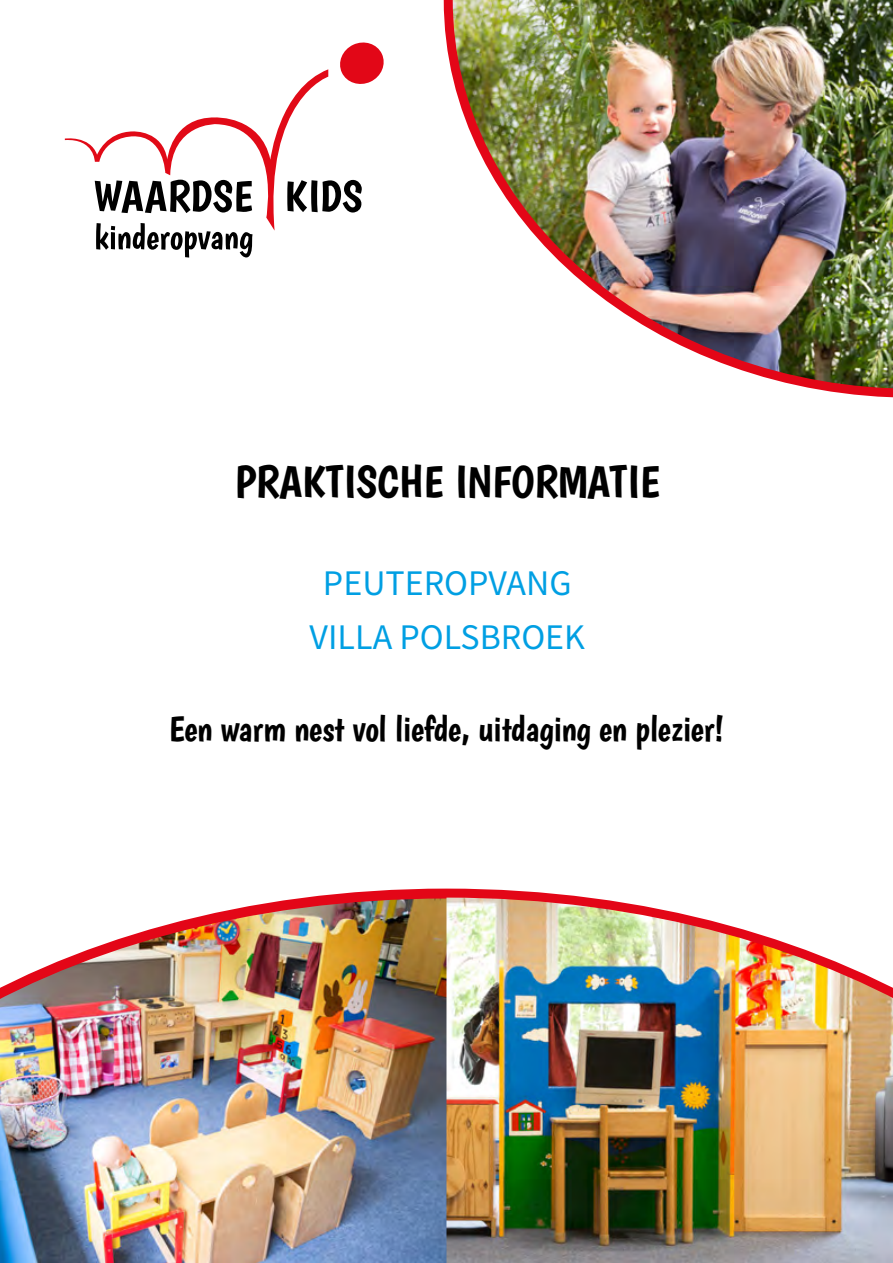
<style>
.page{position:relative;width:893px;height:1263px;background:#fff}
.page>*{position:absolute;margin:0;border:0;box-sizing:border-box;transform-origin:0 0}
.t1{font:45px "Boogaloo";color:#000}
.t2{font:36px "Boogaloo";letter-spacing:-.01em;color:#000}
.t3{font:36px/54px "Source Sans Pro";color:#009fe3;text-align:center}
</style>
<div class="page">
<svg style="left:65px;top:43px;width:319px;height:215px"></svg>
<img style="left:444px;top:0;width:449px;height:398px">
<img style="left:0;top:888px;width:893px;height:375px">
<p class="t1" style="left:235px;top:455px;width:427px">PRAKTISCHE INFORMATIE</p>
<p class="t3" style="left:310px;top:555px;width:277px">PEUTEROPVANG<br>VILLA POLSBROEK</p>
<p class="t2" style="left:169px;top:707px;width:557px">Een warm nest vol liefde, uitdaging en plezier!</p>
</div>
